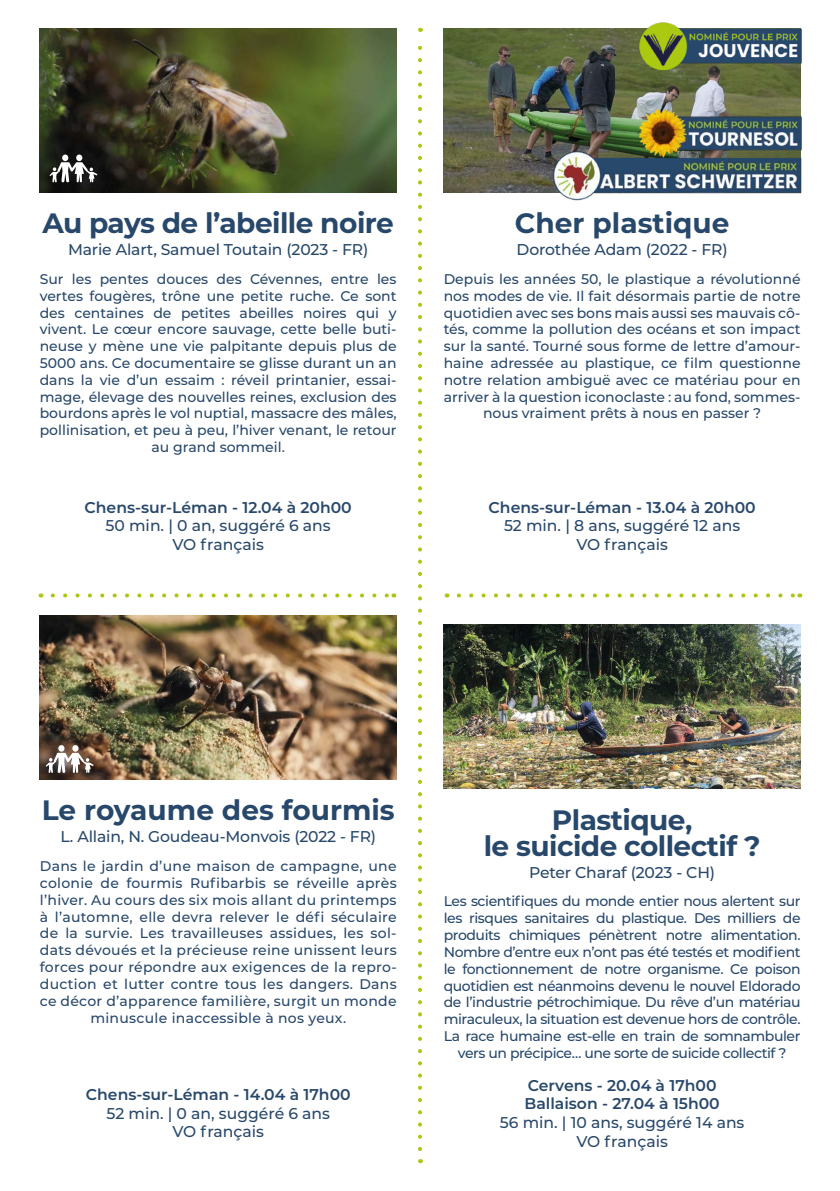
<style>
.page{position:relative;width:840px;height:1191px;background:#fff}
.page>*{position:absolute;margin:0;border:0;box-sizing:border-box;transform-origin:0 0}
.t1{font:700 28px/26px "Montserrat";letter-spacing:-.02em;color:#28486b;text-align:center}
.t2{font:700 28px "Montserrat";color:#28486b}
.t3{font:500 15.6px/18.8px "Montserrat";letter-spacing:-.01em;color:#28486b;text-align:center}
.t4{font:600 15.6px/18.8px "Montserrat";color:#28486b}
.t5{font:500 14px/16.8px "Montserrat";color:#28486b;text-align:center}
.t6{font:500 14px/16.8px "Montserrat";letter-spacing:-.03em;color:#28486b;text-align:center}
.t7{font:500 14px/16.8px "Montserrat";letter-spacing:.02em;color:#28486b;text-align:center}
</style>
<div class="page">
<img style="left:40px;top:28px;width:356px;height:164px">
<img style="left:443px;top:28px;width:357px;height:164px">
<img style="left:632px;top:105px;width:170px;height:42px">
<img style="left:632px;top:22px;width:170px;height:53px">
<img style="left:552px;top:147px;width:250px;height:54px">
<img style="left:443px;top:625px;width:357px;height:163px">
<svg style="left:53px;top:593px;width:334px;height:4px"></svg>
<svg style="left:458px;top:593px;width:334px;height:4px"></svg>
<svg style="left:418px;top:28px;width:4px;height:1121px"></svg>
<div style="left:62px;top:154px;width:6px;height:7px;background:#fff;border-radius:50%"></div>
<div style="left:76px;top:154px;width:6px;height:7px;background:#fff;border-radius:50%"></div>
<svg style="left:50px;top:162px;width:47px;height:20px"></svg>
<img style="left:40px;top:615px;width:356px;height:164px">
<svg style="left:46px;top:745px;width:48px;height:28px"></svg>
<h1 class="t1" style="left:42px;top:209px;width:353px">Au pays de l’abeille noire</h1>
<p class="t3" style="left:68px;top:240px;width:301px">Marie Alart, Samuel Toutain (2023 - FR)</p>
<p class="t5" style="left:40px;top:270px;width:358px">Sur les pentes douces des Cévennes, entre les vertes fougères, trône une petite ruche. Ce sont des centaines de petites abeilles noires qui y vivent. Le cœur encore sauvage, cette belle buti&shy;neuse y mène une vie palpitante depuis plus de 5000 ans. Ce documentaire se glisse durant un an dans la vie d’un essaim : réveil printanier, essai&shy;mage, élevage des nouvelles reines, exclusion des bourdons après le vol nuptial, massacre des mâles, pollinisation, et peu à peu, l’hiver venant, le retour au grand sommeil.</p>
<p class="t4" style="left:84px;top:497px;width:268px">Chens-sur-Léman - 12.04 à 20h00</p>
<p class="t3" style="left:105px;top:516px;width:226px">50 min. | 0 an, suggéré 6 ans<br>VO français</p>
<h1 class="t2" style="left:514px;top:203px;width:216px">Cher plastique</h1>
<p class="t3" style="left:516px;top:240px;width:212px">Dorothée Adam (2022 - FR)</p>
<p class="t5" style="left:443px;top:270px;width:358px">Depuis les années 50, le plastique a révolutionné nos modes de vie. Il fait désormais partie de notre quotidien avec ses bons mais aussi ses mauvais cô&shy;tés, comme la pollution des océans et son impact sur la santé. Tourné sous forme de lettre d’amour&shy;haine adressée au plastique, ce film questionne notre relation ambiguë avec ce matériau pour en arriver à la question iconoclaste : au fond, sommes&shy;nous vraiment prêts à nous en passer ?</p>
<p class="t4" style="left:488px;top:497px;width:268px">Chens-sur-Léman - 13.04 à 20h00</p>
<p class="t3" style="left:504px;top:516px;width:237px">52 min. | 8 ans, suggéré 12 ans<br>VO français</p>
<h1 class="t2" style="left:42px;top:790px;width:354px">Le royaume des fourmis</h1>
<p class="t3" style="left:60px;top:827px;width:317px">L. Allain, N. Goudeau-Monvois (2022 - FR)</p>
<p class="t7" style="left:40px;top:857px;width:358px">Dans le jardin d’une maison de campagne, une colonie de fourmis Rufibarbis se réveille après l’hiver. Au cours des six mois allant du printemps à l’automne, elle devra relever le défi séculaire de la survie. Les travailleuses assidues, les sol&shy;dats dévoués et la précieuse reine unissent leurs forces pour répondre aux exigences de la repro&shy;duction et lutter contre tous les dangers. Dans ce décor d’apparence familière, surgit un monde minuscule inaccessible à nos yeux.</p>
<p class="t4" style="left:86px;top:1084px;width:266px">Chens-sur-Léman - 14.04 à 17h00</p>
<p class="t3" style="left:106px;top:1103px;width:225px">52 min. | 0 an, suggéré 6 ans<br>VO français</p>
<h1 class="t1" style="left:483px;top:805px;width:278px">Plastique,<br>le suicide collectif ?</h1>
<p class="t3" style="left:529px;top:862px;width:187px">Peter Charaf (2023 - CH)</p>
<p class="t6" style="left:443px;top:892px;width:358px">Les scientifiques du monde entier nous alertent sur les risques sanitaires du plastique. Des milliers de produits chimiques pénètrent notre alimentation.<br>Nombre d’entre eux n’ont pas été testés et modifient le fonctionnement de notre organisme. Ce poison quotidien est néanmoins devenu le nouvel Eldorado de l’industrie pétrochimique. Du rêve d’un matériau miraculeux, la situation est devenue hors de contrôle.<br>La race humaine est-elle en train de somnambuler vers un précipice… une sorte de suicide collectif ?</p>
<p class="t4" style="left:524px;top:1075px;width:196px">Cervens - 20.04 à 17h00<br>Ballaison - 27.04 à 15h00</p>
<p class="t3" style="left:499px;top:1112px;width:246px">56 min. | 10 ans, suggéré 14 ans<br>VO français</p>
</div>
